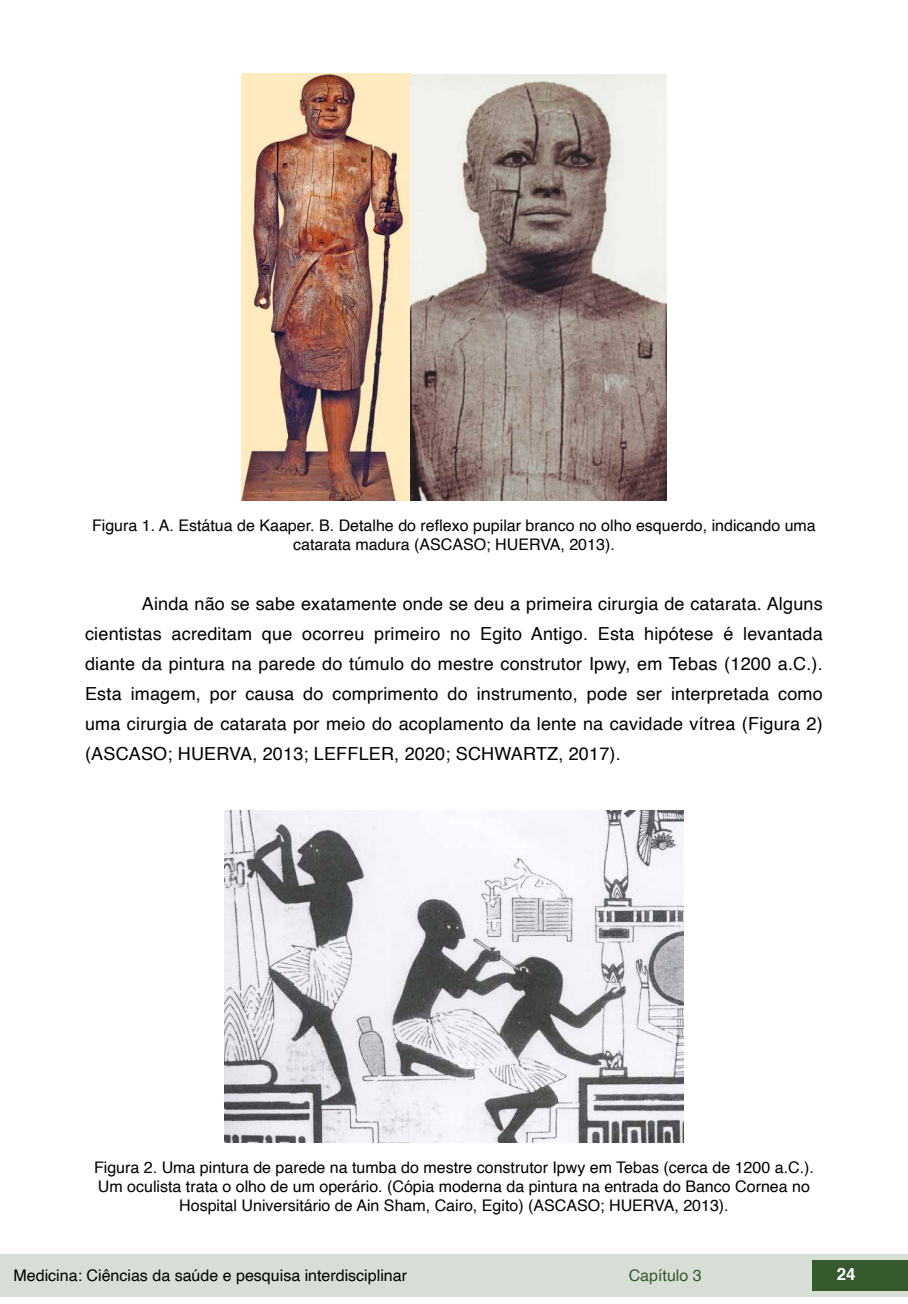
<style>
.page{position:relative;width:908px;height:1304px;background:#fff}
.page>*{position:absolute;margin:0;border:0;box-sizing:border-box;transform-origin:0 0}
.t1{font:18px/30px "Helvetica";letter-spacing:.01em;color:#000;text-align:justify}
.t2{font:700 16.8px "Helvetica";color:#fff}
.t3{font:16px/19.2px "Helvetica";color:#000;text-align:center}
.t4{font:16px "Helvetica";color:#36592e}
</style>
<div class="page">
<div style="left:0;top:1254px;width:906px;height:43px;background:#d7ded5"></div>
<div style="left:812px;top:1261px;width:95px;height:30px;background:#36592e"></div>
<img style="left:241px;top:74px;width:425px;height:426px">
<img style="left:224px;top:810px;width:459px;height:332px">
<p class="t3" style="left:92px;top:516px;width:725px">Figura 1. A. Estátua de Kaaper. B. Detalhe do reflexo pupilar branco no olho esquerdo, indicando uma catarata madura (ASCASO; HUERVA, 2013).</p>
<p class="t1" style="left:85px;top:589px;width:738px;text-indent:57px">Ainda não se sabe exatamente onde se deu a primeira cirurgia de catarata. Alguns cientistas acreditam que ocorreu primeiro no Egito Antigo. Esta hipótese é levantada diante da pintura na parede do túmulo do mestre construtor Ipwy, em Tebas (1200 a.C.).<br>Esta imagem, por causa do comprimento do instrumento, pode ser interpretada como uma cirurgia de catarata por meio do acoplamento da lente na cavidade vítrea (Figura 2) (ASCASO; HUERVA, 2013; LEFFLER, 2020; SCHWARTZ, 2017).</p>
<p class="t3" style="left:94px;top:1158px;width:721px">Figura 2. Uma pintura de parede na tumba do mestre construtor Ipwy em Tebas (cerca de 1200 a.C.).<br>Um oculista trata o olho de um operário. (Cópia moderna da pintura na entrada do Banco Cornea no<br>Hospital Universitário de Ain Sham, Cairo, Egito) (ASCASO; HUERVA, 2013).</p>
<p class="t3" style="left:14px;top:1266px;width:395px">Medicina: Ciências da saúde e pesquisa interdisciplinar</p>
<p class="t4" style="left:628px;top:1263px;width:74px">Capítulo 3</p>
<p class="t2" style="left:836px;top:1261px;width:20px">24</p>
</div>
